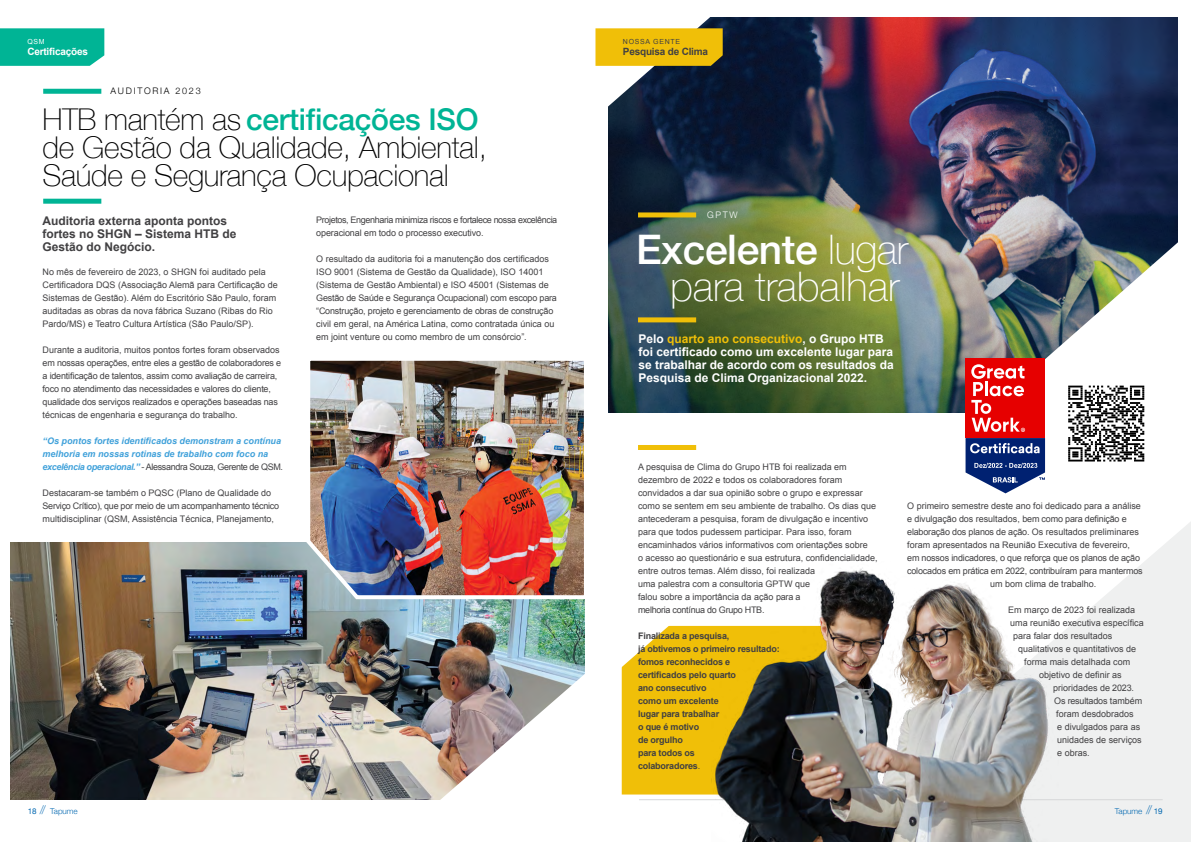
<style>
.page{position:relative;width:1191px;height:842px;background:#fff}
.page>*{position:absolute;margin:0;border:0;box-sizing:border-box;transform-origin:0 0}
.t1{font:100 40.7px/36.7px "Helvetica Neue";color:#fff;text-align:right}
.t2{font:100 30px/28px "Helvetica Neue";letter-spacing:-.01em;color:#000}
.t3{font:700 12px/13px "Arial";color:#fff}
.t4{font:700 12px/13px "Arial";color:#414042}
.t5{font:700 10px "Arial";letter-spacing:-.02em;color:#414042}
.t6{font:700 10px "Arial";letter-spacing:-.02em;color:#fff}
.t7{font:9px/13px "Arial";color:#414042}
.t8{font:9px/13px "Arial";letter-spacing:-.02em;color:#414042}
.t9{font:700 9px/13px "Arial";letter-spacing:-.02em;color:#414042}
.t10{font:italic 700 9px/13px "Arial";color:#40a1da}
.t11{font:9px/13px "Arial";letter-spacing:-.04em;color:#414042}
.t12{font:300 9px "Helvetica Neue";letter-spacing:.19em;color:#000}
.t13{font:300 9px "Helvetica Neue";color:#fff}
.t14{font:300 8px "Helvetica Neue";color:#0067b1}
.t15{font:7px "Arial";letter-spacing:.1em;color:#414042}
.t16{font:7px "Arial";color:#fff}
.s1{font-weight:500;color:#00b495}
.s2{font-weight:400;font-style:normal;color:#414042}
.s3{font-weight:400}
.s4{font-weight:100;font-size:12px}
.s5{font-weight:500}
.s6{color:#f0bf08}
</style>
<div class="page">
<svg style="left:1058px;top:522px;width:133px;height:320px;fill:#eff0f0"></svg>
<img style="left:609px;top:17px;width:568px;height:396px">
<svg style="left:595px;top:17px;width:134px;height:101px"></svg>
<svg style="left:621px;top:625px;width:90px;height:169px;background:#f1c41e"></svg>
<img style="left:965px;top:231px;width:213px;height:262px">
<hr style="left:639px;top:799px;width:523px;height:1px;background:#d6d7d8">
<img style="left:11px;top:542px;width:574px;height:258px">
<img style="left:304px;top:360px;width:281px;height:241px">
<img style="left:434px;top:668px;width:151px;height:132px">
<img style="left:711px;top:568px;width:347px;height:274px">
<div style="left:43px;top:89px;width:58px;height:5px;background:#00b495"></div>
<div style="left:43px;top:199px;width:58px;height:5px;background:#00b495"></div>
<svg style="left:0;top:28px;width:104px;height:38px;background:#08b698"></svg>
<div style="left:638px;top:212px;width:58px;height:5px;background:#f0bf08"></div>
<div style="left:638px;top:317px;width:58px;height:5px;background:#f0bf08"></div>
<div style="left:638px;top:445px;width:58px;height:5px;background:#f0bf08"></div>
<p class="t16" style="left:27px;top:37px;width:19px">QSM</p>
<p class="t6" style="left:27px;top:44px;width:62px">Certificações</p>
<p class="t12" style="left:111px;top:84px;width:92px">AUDITORIA 2023</p>
<h2 class="t2" style="left:43px;top:104px;width:446px">HTB mantém as <span class="s1">certificações ISO </span>de Gestão da Qualidade, Ambiental,<br>Saúde e Segurança Ocupacional</h2>
<h3 class="t4" style="left:43px;top:215px;width:196px">Auditoria externa aponta pontos fortes no SHGN – Sistema HTB de<br>Gestão do Negócio.</h3>
<p class="t7" style="left:43px;top:265px;width:237px">No mês de fevereiro de 2023, o SHGN foi auditado pela Certificadora DQS (Associação Alemã para Certificação de Sistemas de Gestão). Além do Escritório São Paulo, foram auditadas as obras da nova fábrica Suzano (Ribas do Rio Pardo/MS) e Teatro Cultura Artística (São Paulo/SP).</p>
<p class="t8" style="left:43px;top:343px;width:240px">Durante a auditoria, muitos pontos fortes foram observados em nossas operações, entre eles a gestão de colaboradores e a identificação de talentos, assim como avaliação de carreira, foco no atendimento das necessidades e valores do cliente, qualidade dos serviços realizados e operações baseadas nas técnicas de engenharia e segurança do trabalho.</p>
<p class="t10" style="left:43px;top:434px;width:242px">“Os pontos fortes identificados demonstram a contínua melhoria em nossas rotinas de trabalho com foco na excelência operacional.” <span class="s2">- Alessandra Souza, Gerente de QSM.</span></p>
<p class="t7" style="left:43px;top:486px;width:238px">Destacaram-se também o PQSC (Plano de Qualidade do<br>Serviço Crítico), que por meio de um acompanhamento técnico multidisciplinar (QSM, Assistência Técnica, Planejamento,</p>
<p class="t11" style="left:316px;top:213px;width:243px">Projetos, Engenharia minimiza riscos e fortalece nossa excelência operacional em todo o processo executivo.</p>
<p class="t7" style="left:316px;top:252px;width:242px">O resultado da auditoria foi a manutenção dos certificados ISO 9001 (Sistema de Gestão da Qualidade), ISO 14001 (Sistema de Gestão Ambiental) e ISO 45001 (Sistemas de Gestão de Saúde e Segurança Ocupacional) com escopo para “Construção, projeto e gerenciamento de obras de construção civil em geral, na América Latina, como contratada única ou em joint venture ou como membro de um consórcio”.</p>
<p class="t14" style="left:28px;top:804px;width:52px"><span class="s3">18</span> <span class="s4">//</span> Tapume</p>
<p class="t15" style="left:623px;top:37px;width:59px">NOSSA GENTE</p>
<p class="t5" style="left:623px;top:44px;width:87px">Pesquisa de Clima</p>
<p class="t13" style="left:707px;top:208px;width:32px">GPTW</p>
<h1 class="t1" style="left:636px;top:230px;width:274px"><span class="s5">Excelente</span> lugar para trabalhar</h1>
<h3 class="t3" style="left:638px;top:332px;width:257px">Pelo <span class="s6">quarto ano consecutivo</span>, o Grupo HTB foi certificado como um excelente lugar para se trabalhar de acordo com os resultados da Pesquisa de Clima Organizacional 2022.</h3>
<p class="t7" style="left:638px;top:461px;width:241px">A pesquisa de Clima do Grupo HTB foi realizada em dezembro de 2022 e todos os colaboradores foram convidados a dar sua opinião sobre o grupo e expressar como se sentem em seu ambiente de trabalho. Os dias que antecederam a pesquisa, foram de divulgação e incentivo para que todos pudessem participar. Para isso, foram encaminhados vários informativos com orientações sobre<br>o acesso ao questionário e sua estrutura, confidencialidade, entre outros temas. Além disso, foi realizada<br>uma palestra com a consultoria GPTW que<br>falou sobre a importância da ação para a<br>melhoria contínua do Grupo HTB.</p>
<p class="t9" style="left:638px;top:630px;width:143px">Finalizada a pesquisa,<br>já obtivemos o primeiro resultado: fomos reconhecidos e certificados pelo quarto<br>ano consecutivo<br>como um excelente<br>lugar para trabalhar<br>o que é motivo<br>de orgulho<br>para todos os<br>colaboradores<span class="s3">.</span></p>
<p class="t7" style="left:907px;top:499px;width:235px">O primeiro semestre deste ano foi dedicado para a análise</p>
<p class="t7" style="left:907px;top:512px;width:221px">e divulgação dos resultados, bem como para definição e</p>
<p class="t7" style="left:907px;top:525px;width:233px">elaboração dos planos de ação. Os resultados preliminares</p>
<p class="t7" style="left:907px;top:538px;width:224px">foram apresentados na Reunião Executiva de fevereiro,</p>
<p class="t8" style="left:907px;top:551px;width:234px">em nossos indicadores, o que reforça que os planos de ação</p>
<p class="t8" style="left:907px;top:564px;width:237px">colocados em prática em 2022, contribuíram para mantermos</p>
<p class="t7" style="left:990px;top:577px;width:108px">um bom clima de trabalho.</p>
<p class="t7" style="left:1008px;top:603px;width:129px">Em março de 2023 foi realizada</p>
<p class="t7" style="left:1010px;top:616px;width:135px">uma reunião executiva específica</p>
<p class="t7" style="left:1013px;top:629px;width:101px">para falar dos resultados</p>
<p class="t7" style="left:1018px;top:642px;width:120px">qualitativos e quantitativos de</p>
<p class="t7" style="left:1024px;top:655px;width:108px">forma mais detalhada com</p>
<p class="t7" style="left:1039px;top:668px;width:84px">objetivo de definir as</p>
<p class="t7" style="left:1053px;top:681px;width:82px">prioridades de 2023.</p>
<p class="t8" style="left:1054px;top:694px;width:90px">Os resultados também</p>
<p class="t7" style="left:1056px;top:707px;width:79px">foram desdobrados</p>
<p class="t7" style="left:1057px;top:720px;width:85px">e divulgados para as</p>
<p class="t7" style="left:1057px;top:733px;width:86px">unidades de serviços</p>
<p class="t7" style="left:1057px;top:746px;width:34px">e obras.</p>
<p class="t14" style="left:1115px;top:804px;width:49px">Tapume <span class="s4">//</span> <span class="s3">19</span></p>
</div>
